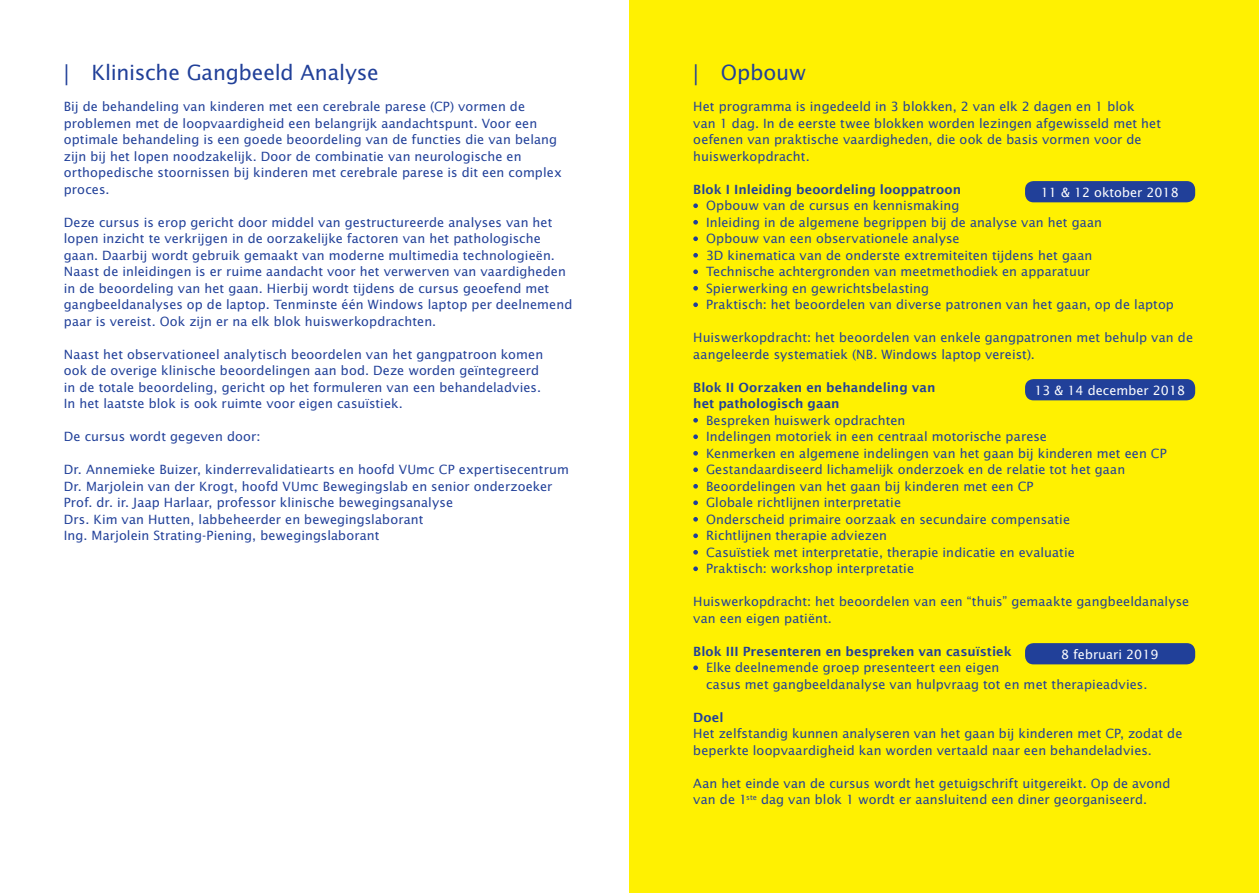
<style>
.page{position:relative;width:1259px;height:893px;background:#fff}
.page>*{position:absolute;margin:0;border:0;box-sizing:border-box;transform-origin:0 0}
.t1{font:21px "Lucida Sans";letter-spacing:-.01em;color:#214099}
.t2{font:12.75px/16.5px "Lucida Sans";letter-spacing:.005em;color:#214099}
.t3{font:600 12.75px "Lucida Sans";letter-spacing:.005em;color:#214099}
.t4{font:12.75px "Lucida Sans";color:#fff}
</style>
<div class="page">
<div style="left:629px;top:0;width:630px;height:893px;background:#fff101"></div>
<div style="left:1025px;top:181px;width:170px;height:21px;background:#214099;border-radius:9px"></div>
<svg style="left:693px;top:203px;width:5px;height:5px"></svg>
<svg style="left:693px;top:220px;width:5px;height:5px"></svg>
<svg style="left:693px;top:236px;width:5px;height:5px"></svg>
<svg style="left:693px;top:253px;width:5px;height:5px"></svg>
<svg style="left:693px;top:269px;width:5px;height:5px"></svg>
<svg style="left:693px;top:286px;width:5px;height:5px"></svg>
<svg style="left:693px;top:302px;width:5px;height:5px"></svg>
<div style="left:1025px;top:379px;width:170px;height:21px;background:#214099;border-radius:9px"></div>
<svg style="left:693px;top:418px;width:5px;height:5px"></svg>
<svg style="left:693px;top:434px;width:5px;height:5px"></svg>
<svg style="left:693px;top:451px;width:5px;height:5px"></svg>
<svg style="left:693px;top:467px;width:5px;height:5px"></svg>
<svg style="left:693px;top:484px;width:5px;height:5px"></svg>
<svg style="left:693px;top:500px;width:5px;height:5px"></svg>
<svg style="left:693px;top:517px;width:5px;height:5px"></svg>
<svg style="left:693px;top:533px;width:5px;height:5px"></svg>
<svg style="left:693px;top:550px;width:5px;height:5px"></svg>
<svg style="left:693px;top:566px;width:5px;height:5px"></svg>
<div style="left:1025px;top:643px;width:170px;height:21px;background:#214099;border-radius:9px"></div>
<svg style="left:693px;top:665px;width:5px;height:5px"></svg>
<p class="t1" style="left:64px;top:60px;width:316px">| Klinische Gangbeeld Analyse</p>
<p class="t2" style="left:64px;top:99px;width:500px">Bij de behandeling van kinderen met een cerebrale parese (CP) vormen de problemen met de loopvaardigheid een belangrijk aandachtspunt. Voor een optimale behandeling is een goede beoordeling van de functies die van belang zijn bij het lopen noodzakelijk. Door de combinatie van neurologische en orthopedische stoornissen bij kinderen met cerebrale parese is dit een complex proces.</p>
<p class="t2" style="left:64px;top:214px;width:510px">Deze cursus is erop gericht door middel van gestructureerde analyses van het lopen inzicht te verkrijgen in de oorzakelijke factoren van het pathologische gaan. Daarbij wordt gebruik gemaakt van moderne multimedia technologieën.<br>Naast de inleidingen is er ruime aandacht voor het verwerven van vaardigheden in de beoordeling van het gaan. Hierbij wordt tijdens de cursus geoefend met gangbeeldanalyses op de laptop. Tenminste één Windows laptop per deelnemend paar is vereist. Ook zijn er na elk blok huiswerkopdrachten.</p>
<p class="t2" style="left:64px;top:346px;width:481px">Naast het observationeel analytisch beoordelen van het gangpatroon komen ook de overige klinische beoordelingen aan bod. Deze worden geïntegreerd in de totale beoordeling, gericht op het formuleren van een behandeladvies.<br>In het laatste blok is ook ruimte voor eigen casuïstiek.</p>
<p class="t2" style="left:64px;top:429px;width:198px">De cursus wordt gegeven door:</p>
<p class="t2" style="left:64px;top:462px;width:506px">Dr. Annemieke Buizer, kinderrevalidatiearts en hoofd VUmc CP expertisecentrum</p>
<p class="t2" style="left:64px;top:478px;width:490px">Dr. Marjolein van der Krogt, hoofd VUmc Bewegingslab en senior onderzoeker</p>
<p class="t2" style="left:64px;top:495px;width:391px">Prof. dr. ir. Jaap Harlaar, professor klinische bewegingsanalyse</p>
<p class="t2" style="left:64px;top:511px;width:361px">Drs. Kim van Hutten, labbeheerder en bewegingslaborant</p>
<p class="t2" style="left:64px;top:528px;width:317px">Ing. Marjolein Strating-Piening, bewegingslaborant</p>
<p class="t1" style="left:693px;top:60px;width:115px">| Opbouw</p>
<p class="t2" style="left:693px;top:99px;width:469px">Het programma is ingedeeld in 3 blokken, 2 van elk 2 dagen en 1 blok<br>van 1 dag. In de eerste twee blokken worden lezingen afgewisseld met het oefenen van praktische vaardigheden, die ook de basis vormen voor de huiswerkopdracht.</p>
<p class="t3" style="left:693px;top:182px;width:269px">Blok I Inleiding beoordeling looppatroon</p>
<p class="t4" style="left:1041px;top:185px;width:139px">11 &amp; 12 oktober 2018</p>
<p class="t2" style="left:706px;top:198px;width:255px">Opbouw van de cursus en kennismaking</p>
<p class="t2" style="left:706px;top:214px;width:397px">Inleiding in de algemene begrippen bij de analyse van het gaan</p>
<p class="t2" style="left:706px;top:231px;width:255px">Opbouw van een observationele analyse</p>
<p class="t2" style="left:706px;top:247px;width:388px">3D kinematica van de onderste extremiteiten tijdens het gaan</p>
<p class="t2" style="left:706px;top:264px;width:385px">Technische achtergronden van meetmethodiek en apparatuur</p>
<p class="t2" style="left:706px;top:280px;width:225px">Spierwerking en gewrichtsbelasting</p>
<p class="t2" style="left:706px;top:297px;width:469px">Praktisch: het beoordelen van diverse patronen van het gaan, op de laptop</p>
<p class="t2" style="left:693px;top:330px;width:501px">Huiswerkopdracht: het beoordelen van enkele gangpatronen met behulp van de aangeleerde systematiek (NB. Windows laptop vereist).</p>
<p class="t3" style="left:693px;top:380px;width:244px">Blok II Oorzaken en behandeling van</p>
<p class="t4" style="left:1034px;top:383px;width:152px">13 &amp; 14 december 2018</p>
<p class="t3" style="left:693px;top:396px;width:148px">het pathologisch gaan</p>
<p class="t2" style="left:706px;top:412px;width:201px">Bespreken huiswerk opdrachten</p>
<p class="t2" style="left:706px;top:429px;width:342px">Indelingen motoriek in een centraal motorische parese</p>
<p class="t2" style="left:706px;top:445px;width:462px">Kenmerken en algemene indelingen van het gaan bij kinderen met een CP</p>
<p class="t2" style="left:706px;top:462px;width:421px">Gestandaardiseerd lichamelijk onderzoek en de relatie tot het gaan</p>
<p class="t2" style="left:706px;top:478px;width:329px">Beoordelingen van het gaan bij kinderen met een CP</p>
<p class="t2" style="left:706px;top:495px;width:197px">Globale richtlijnen interpretatie</p>
<p class="t2" style="left:706px;top:511px;width:365px">Onderscheid primaire oorzaak en secundaire compensatie</p>
<p class="t2" style="left:706px;top:528px;width:183px">Richtlijnen therapie adviezen</p>
<p class="t2" style="left:706px;top:544px;width:370px">Casuïstiek met interpretatie, therapie indicatie en evaluatie</p>
<p class="t2" style="left:706px;top:561px;width:209px">Praktisch: workshop interpretatie</p>
<p class="t2" style="left:693px;top:594px;width:497px">Huiswerkopdracht: het beoordelen van een “thuis” gemaakte gangbeeldanalyse van een eigen patiënt.</p>
<p class="t3" style="left:693px;top:644px;width:320px">Blok III Presenteren en bespreken van casuïstiek</p>
<p class="t4" style="left:1061px;top:647px;width:99px">8 februari 2019</p>
<p class="t2" style="left:706px;top:660px;width:443px">Elke deelnemende groep presenteert een eigen<br>casus met gangbeeldanalyse van hulpvraag tot en met therapieadvies.</p>
<p class="t3" style="left:693px;top:710px;width:32px">Doel</p>
<p class="t2" style="left:693px;top:726px;width:491px">Het zelfstandig kunnen analyseren van het gaan bij kinderen met CP, zodat de beperkte loopvaardigheid kan worden vertaald naar een behandeladvies.</p>
<p class="t2" style="left:693px;top:775px;width:479px">Aan het einde van de cursus wordt het getuigschrift uitgereikt. Op de avond van de 1<sup>ste</sup> dag van blok 1 wordt er aansluitend een diner georganiseerd.</p>
</div>
